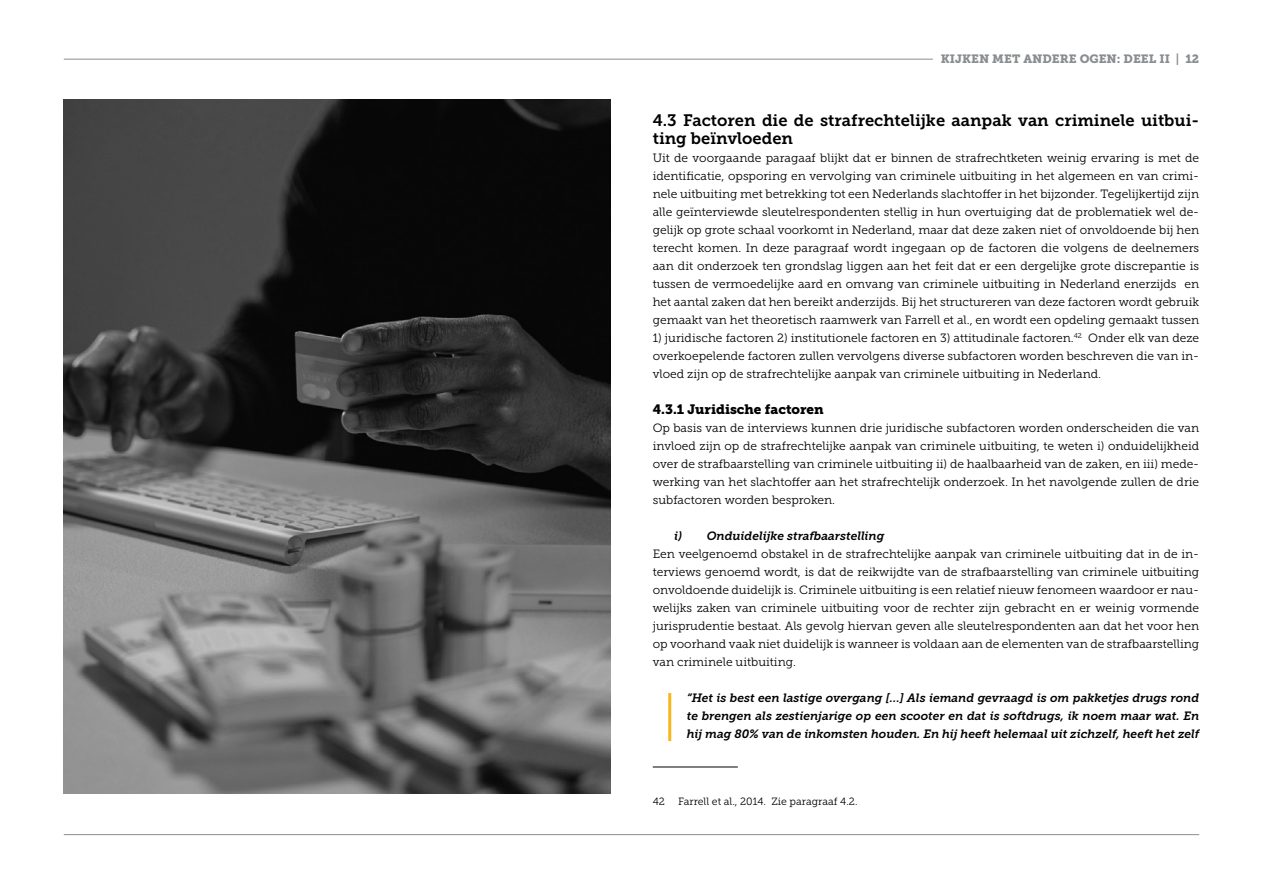
<style>
.page{position:relative;width:1263px;height:893px;background:#fff}
.page>*{position:absolute;margin:0;border:0;box-sizing:border-box;transform-origin:0 0}
.Heading_2{font:16.5px/18px "Museo Slab 700";color:#000}
.Heading_3{font:13.5px "Museo Slab 900";color:#000}
.t1{font:12px/18px "Museo Slab 300";color:#000;text-align:justify}
.t2{font:italic 12px/18px "Museo Slab 700";color:#000;text-align:justify}
.t3{font:12px "Museo Slab 900";color:#8b8e90}
.voetnoot{font:10.5px "Museo Slab 300";color:#000}
.s1{font-family:"Museo Slab 700"}
</style>
<div class="page">
<hr style="left:64px;top:59px;width:869px;height:1px;background:#8b8e90">
<hr style="left:64px;top:834px;width:1135px;height:1px;background:#8b8e90">
<hr style="left:668px;top:693px;width:3px;height:48px;background:#f9b620">
<hr style="left:653px;top:767px;width:85px;height:1px;background:#000">
<img style="left:64px;top:99px;width:546px;height:695px">
<p class="t3" style="left:941px;top:52px;width:260px">KIJKEN MET ANDERE OGEN: DEEL II <span class="s1">|</span> 12</p>
<h2 class="Heading_2" style="left:653px;top:111px;width:548px">4.3 Factoren die de strafrechtelijke aanpak van criminele uitbui&shy;ting beïnvloeden</h2>
<p class="t1" style="left:653px;top:149px;width:548px">Uit de voorgaande paragaaf blijkt dat er binnen de strafrechtketen weinig ervaring is met de identificatie, opsporing en vervolging van criminele uitbuiting in het algemeen en van crimi&shy;nele uitbuiting met betrekking tot een Nederlands slachtoffer in het bijzonder. Tegelijkertijd zijn alle geïnterviewde sleutelrespondenten stellig in hun overtuiging dat de problematiek wel de&shy;gelijk op grote schaal voorkomt in Nederland, maar dat deze zaken niet of onvoldoende bij hen terecht komen. In deze paragraaf wordt ingegaan op de factoren die volgens de deelnemers aan dit onderzoek ten grondslag liggen aan het feit dat er een dergelijke grote discrepantie is tussen de vermoedelijke aard en omvang van criminele uitbuiting in Nederland enerzijds en het aantal zaken dat hen bereikt anderzijds. Bij het structureren van deze factoren wordt gebruik gemaakt van het theoretisch raamwerk van Farrell et al., en wordt een opdeling gemaakt tussen</p>
<p class="t1" style="left:653px;top:329px;width:548px">1) juridische factoren 2) institutionele factoren en 3) attitudinale factoren.<sup>42</sup> Onder elk van deze overkoepelende factoren zullen vervolgens diverse subfactoren worden beschreven die van in&shy;vloed zijn op de strafrechtelijke aanpak van criminele uitbuiting in Nederland.</p>
<h3 class="Heading_3" style="left:653px;top:401px;width:172px">4.3.1 Juridische factoren</h3>
<p class="t1" style="left:653px;top:419px;width:548px">Op basis van de interviews kunnen drie juridische subfactoren worden onderscheiden die van invloed zijn op de strafrechtelijke aanpak van criminele uitbuiting, te weten i) onduidelijkheid over de strafbaarstelling van criminele uitbuiting ii) de haalbaarheid van de zaken, en iii) mede&shy;werking van het slachtoffer aan het strafrechtelijk onderzoek. In het navolgende zullen de drie subfactoren worden besproken.</p>
<p class="t2" style="left:674px;top:527px;width:212px">i) Onduidelijke strafbaarstelling</p>
<p class="t1" style="left:653px;top:545px;width:548px">Een veelgenoemd obstakel in de strafrechtelijke aanpak van criminele uitbuiting dat in de in&shy;terviews genoemd wordt, is dat de reikwijdte van de strafbaarstelling van criminele uitbuiting onvoldoende duidelijk is. Criminele uitbuiting is een relatief nieuw fenomeen waardoor er nau&shy;welijks zaken van criminele uitbuiting voor de rechter zijn gebracht en er weinig vormende jurisprudentie bestaat. Als gevolg hiervan geven alle sleutelrespondenten aan dat het voor hen op voorhand vaak niet duidelijk is wanneer is voldaan aan de elementen van de strafbaarstelling van criminele uitbuiting.</p>
<p class="t2" style="left:687px;top:689px;width:514px">“Het is best een lastige overgang […] Als iemand gevraagd is om pakketjes drugs rond te brengen als zestienjarige op een scooter en dat is softdrugs, ik noem maar wat. En hij mag 80% van de inkomsten houden. En hij heeft helemaal uit zichzelf, heeft het zelf</p>
<p class="voetnoot" style="left:653px;top:795px;width:14px">42</p>
<p class="voetnoot" style="left:678px;top:795px;width:181px">Farrell et al., 2014. Zie paragraaf 4.2.</p>
</div>
